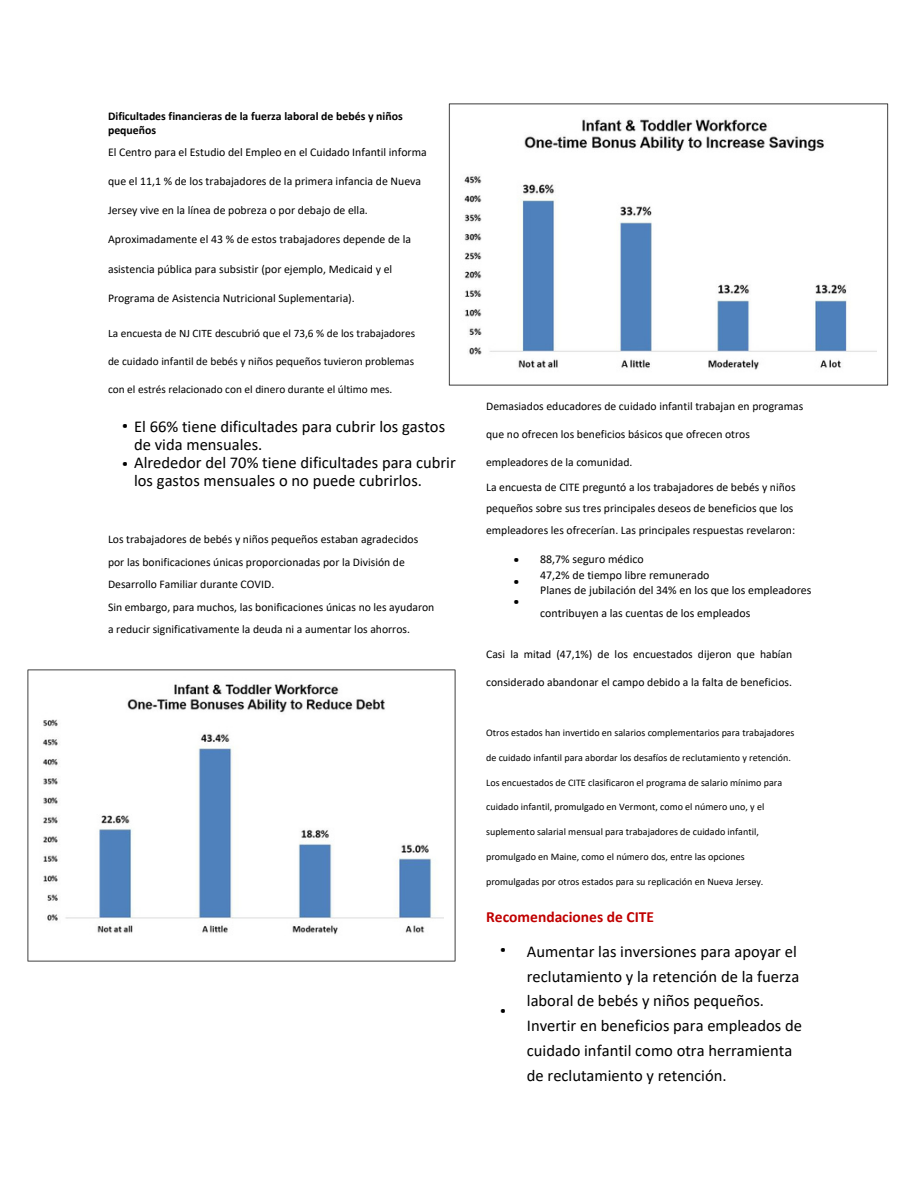
<style>
.page{position:relative;width:918px;height:1188px;background:#fff}
.page>*{position:absolute;margin:0;border:0;box-sizing:border-box;transform-origin:0 0}
.t1{font:16.5px/24.8px "Calibri";color:#000}
.t2{font:16.5px "IBM Plex Sans";color:#000}
.t3{font:700 15.6px "Calibri";color:#c00000}
.t4{font:11.85px/15.8px "Calibri";color:#000}
.t5{font:700 11.85px/14.7px "Calibri";color:#000}
.t6{font:11.7px/22.5px "Calibri";color:#000}
.t7{font:11.4px "Calibri";color:#000}
.t8{font:10.05px "Calibri";color:#000}
.s1{font-family:"IBM Plex Sans"}
</style>
<div class="page">
<img style="left:27px;top:669px;width:429px;height:293px">
<img style="left:40px;top:676px;width:404px;height:259px">
<img style="left:448px;top:103px;width:441px;height:283px">
<img style="left:460px;top:111px;width:417px;height:262px">
<h3 class="t5" style="left:108px;top:109px;width:296px">Dificultades financieras de la fuerza laboral de bebés y niños pequeños</h3>
<h3 class="t4" style="left:108px;top:145px;width:320px">El Centro para el Estudio del Empleo en el Cuidado Infantil informa</h3>
<h3 class="t4" style="left:108px;top:174px;width:315px">que el 11,1 % de los trabajadores de la primera infancia de Nueva</h3>
<h3 class="t4" style="left:108px;top:203px;width:261px">Jersey vive en la línea de pobreza o por debajo de ella.</h3>
<h3 class="t4" style="left:108px;top:233px;width:305px">Aproximadamente el 43 % de estos trabajadores depende de la</h3>
<h3 class="t4" style="left:108px;top:262px;width:286px">asistencia pública para subsistir (por ejemplo, Medicaid y el</h3>
<h3 class="t4" style="left:108px;top:291px;width:248px">Programa de Asistencia Nutricional Suplementaria).</h3>
<h3 class="t7" style="left:108px;top:328px;width:309px">La encuesta de NJ CITE descubrió que el 73,6 % de los trabajadores</h3>
<h3 class="t7" style="left:108px;top:356px;width:308px">de cuidado infantil de bebés y niños pequeños tuvieron problemas</h3>
<h3 class="t7" style="left:108px;top:384px;width:286px">con el estrés relacionado con el dinero durante el último mes.</h3>
<p class="t1" style="left:122px;top:416px;width:325px"><span class="s1">•</span> El 66% tiene dificultades para cubrir los gastos</p>
<p class="t1" style="left:122px;top:452px;width:336px"><span class="s1">•</span> Alrededor del 70% tiene dificultades para cubrir</p>
<p class="t1" style="left:134px;top:428px;width:289px;line-height:36px">de vida mensuales.<br>los gastos mensuales o no puede cubrirlos.</p>
<p class="t6" style="left:108px;top:529px;width:328px">Los trabajadores de bebés y niños pequeños estaban agradecidos por las bonificaciones únicas proporcionadas por la División de Desarrollo Familiar durante COVID.<br>Sin embargo, para muchos, las bonificaciones únicas no les ayudaron a reducir significativamente la deuda ni a aumentar los ahorros.</p>
<h2 class="t6" style="left:486px;top:396px;width:319px">Demasiados educadores de cuidado infantil trabajan en programas</h2>
<h2 class="t6" style="left:486px;top:424px;width:265px">que no ofrecen los beneficios básicos que ofrecen otros</h2>
<h2 class="t6" style="left:486px;top:451px;width:311px;line-height:24.8px">empleadores de la comunidad.<br>La encuesta de CITE preguntó a los trabajadores de bebés y niños</h2>
<h2 class="t6" style="left:486px;top:499px;width:311px;line-height:21.3px">pequeños sobre sus tres principales deseos de beneficios que los empleadores les ofrecerían. Las principales respuestas revelaron:</h2>
<h3 class="t2" style="left:513px;top:548px;width:8px">•</h3>
<h3 class="t2" style="left:513px;top:570px;width:8px">•</h3>
<p class="t2" style="left:513px;top:590px;width:8px">•</p>
<p class="t4" style="left:540px;top:553px;width:171px">88,7% seguro médico<br>47,2% de tiempo libre remunerado</p>
<p class="t4" style="left:540px;top:579px;width:273px;line-height:23.7px">Planes de jubilación del 34% en los que los empleadores contribuyen a las cuentas de los empleados</p>
<p class="t6" style="left:486px;top:644px;width:308px">Casi la mitad (47,1%) de los encuestados dijeron que habían</p>
<p class="t6" style="left:486px;top:672px;width:307px">considerado abandonar el campo debido a la falta de beneficios.</p>
<h3 class="t8" style="left:486px;top:729px;width:310px">Otros estados han invertido en salarios complementarios para trabajadores</h3>
<h3 class="t8" style="left:486px;top:753px;width:306px">de cuidado infantil para abordar los desafíos de reclutamiento y retención.</h3>
<h3 class="t8" style="left:486px;top:778px;width:298px">Los encuestados de CITE clasificaron el programa de salario mínimo para</h3>
<h3 class="t8" style="left:486px;top:803px;width:280px">cuidado infantil, promulgado en Vermont, como el número uno, y el</h3>
<h3 class="t8" style="left:486px;top:828px;width:274px">suplemento salarial mensual para trabajadores de cuidado infantil,</h3>
<h3 class="t8" style="left:486px;top:852px;width:260px">promulgado en Maine, como el número dos, entre las opciones</h3>
<h3 class="t8" style="left:486px;top:877px;width:279px">promulgadas por otros estados para su replicación en Nueva Jersey.</h3>
<p class="t3" style="left:486px;top:910px;width:169px">Recomendaciones de CITE</p>
<p class="t2" style="left:500px;top:938px;width:8px">•</p>
<h3 class="t1" style="left:527px;top:940px;width:277px">Aumentar las inversiones para apoyar el reclutamiento y la retención de la fuerza laboral de bebés y niños pequeños.<br>Invertir en beneficios para empleados de cuidado infantil como otra herramienta de reclutamiento y retención.</h3>
<p class="t2" style="left:500px;top:999px;width:8px">•</p>
</div>
